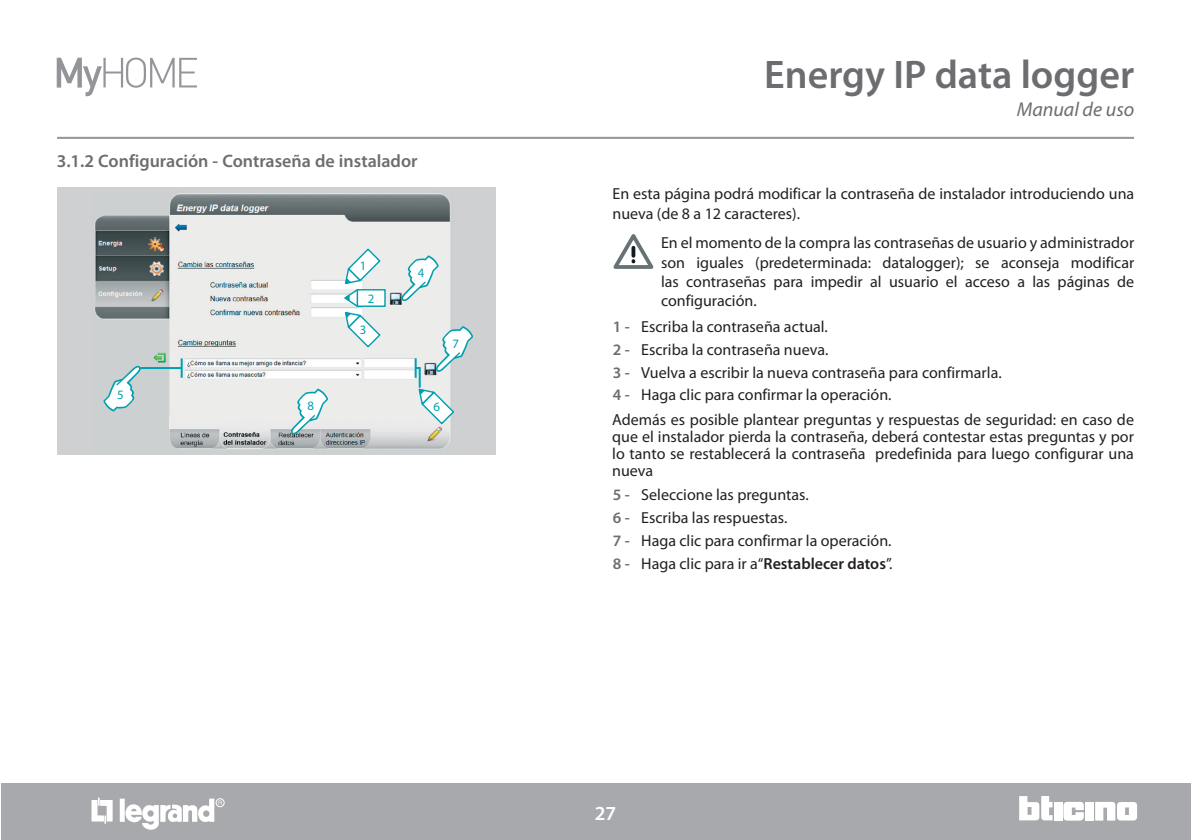
<style>
.page{position:relative;width:1191px;height:840px;background:#fff}
.page>*{position:absolute;margin:0;border:0;box-sizing:border-box;transform-origin:0 0}
.t1{font:600 40px "Myriad Pro";color:#6c6d70}
.t2{font:italic 20px "Myriad Pro";color:#6c6d70}
.t3{font:600 20px "Myriad Pro";color:#fff}
.t4{font:600 18px "Myriad Pro";color:#6c6d70}
.t5{font:16px/22.6px "Myriad Pro";color:#231f20}
.t6{font:12.8px "Myriad Pro";color:#00a0b0}
.s1{font-weight:600;color:#6c6d70}
.s2{font-weight:600}
</style>
<div class="page">
<hr style="left:57px;top:137px;width:1077px;height:2px;background:#939598">
<svg style="left:57px;top:58px;width:140px;height:38px"></svg>
<div style="left:1px;top:783px;width:1190px;height:56px;background:#a8a9ad"></div>
<div style="left:1054px;top:801px;width:8px;height:18px;background:#fff"></div>
<div style="left:1085px;top:801px;width:8px;height:18px;background:#fff"></div>
<svg style="left:1095px;top:801px;width:42px;height:19px"></svg>
<svg style="left:1019px;top:796px;width:33px;height:23px"></svg>
<svg style="left:1063px;top:801px;width:20px;height:18px"></svg>
<div style="left:120px;top:798px;width:5px;height:23px;background:#fff"></div>
<svg style="left:92px;top:797px;width:20px;height:26px"></svg>
<div style="left:216px;top:798px;width:8px;height:8px;border:1px solid #fff;border-radius:50%"></div>
<svg style="left:125px;top:798px;width:97px;height:32px"></svg>
<svg style="left:613px;top:234px;width:41px;height:35px"></svg>
<img style="left:92px;top:191px;width:361px;height:262px">
<svg style="left:103px;top:365px;width:38px;height:46px"></svg>
<div style="left:357px;top:289px;width:28px;height:17px;background:#fff"></div>
<div style="left:356px;top:289px;width:30px;height:18px;border:1px solid #00a0b0"></div>
<svg style="left:342px;top:247px;width:40px;height:101px"></svg>
<svg style="left:402px;top:255px;width:36px;height:46px"></svg>
<svg style="left:291px;top:388px;width:37px;height:46px"></svg>
<hr style="left:140px;top:367px;width:42px;height:2px;background:#00a0b0">
<svg style="left:181px;top:358px;width:2px;height:19px"></svg>
<svg style="left:413px;top:326px;width:60px;height:99px"></svg>
<p class="t4" style="left:57px;top:149px;width:362px">3.1.2 Configuración - Contraseña de instalador</p>
<p class="t6" style="left:117px;top:387px;width:8px">5</p>
<p class="t6" style="left:307px;top:398px;width:8px">8</p>
<p class="t6" style="left:360px;top:258px;width:8px">1</p>
<p class="t6" style="left:368px;top:290px;width:8px">2</p>
<p class="t6" style="left:360px;top:322px;width:8px">3</p>
<p class="t6" style="left:418px;top:264px;width:8px">4</p>
<p class="t6" style="left:452px;top:335px;width:8px">7</p>
<p class="t6" style="left:433px;top:398px;width:8px">6</p>
<h1 class="t1" style="left:764px;top:49px;width:371px">Energy IP data logger</h1>
<p class="t2" style="left:1017px;top:96px;width:119px">Manual de uso</p>
<p class="t5" style="left:612px;top:184px;width:523px;line-height:19.2px">En esta página podrá modificar la contraseña de instalador introduciendo una nueva (de 8 a 12 caracteres).</p>
<p class="t5" style="left:661px;top:233px;width:475px;line-height:19.2px;text-align:justify">En el momento de la compra las contraseñas de usuario y administrador son iguales (predeterminada: datalogger); se aconseja modificar las contraseñas para impedir al usuario el acceso a las páginas de configuración.</p>
<p class="t5" style="left:613px;top:315px;width:390px"><span class="s1">1 -</span> Escriba la contraseña actual.<br><span class="s1">2 -</span> Escriba la contraseña nueva.<br><span class="s1">3 -</span> Vuelva a escribir la nueva contraseña para confirmarla.<br><span class="s1">4 -</span> Haga clic para confirmar la operación.</p>
<p class="t5" style="left:612px;top:410px;width:523px;line-height:17px;text-align:justify">Además es posible plantear preguntas y respuestas de seguridad: en caso de que el instalador pierda la contraseña, deberá contestar estas preguntas y por lo tanto se restablecerá la contraseña predefinida para luego configurar una nueva</p>
<p class="t5" style="left:613px;top:483px;width:281px"><span class="s1">5 -</span> Seleccione las preguntas.<br><span class="s1">6 -</span> Escriba las respuestas.<br><span class="s1">7 -</span> Haga clic para confirmar la operación.<br><span class="s1">8 -</span> Haga clic para ir a“<span class="s2">Restablecer datos</span>”.</p>
<p class="t3" style="left:594px;top:800px;width:23px">27</p>
</div>
